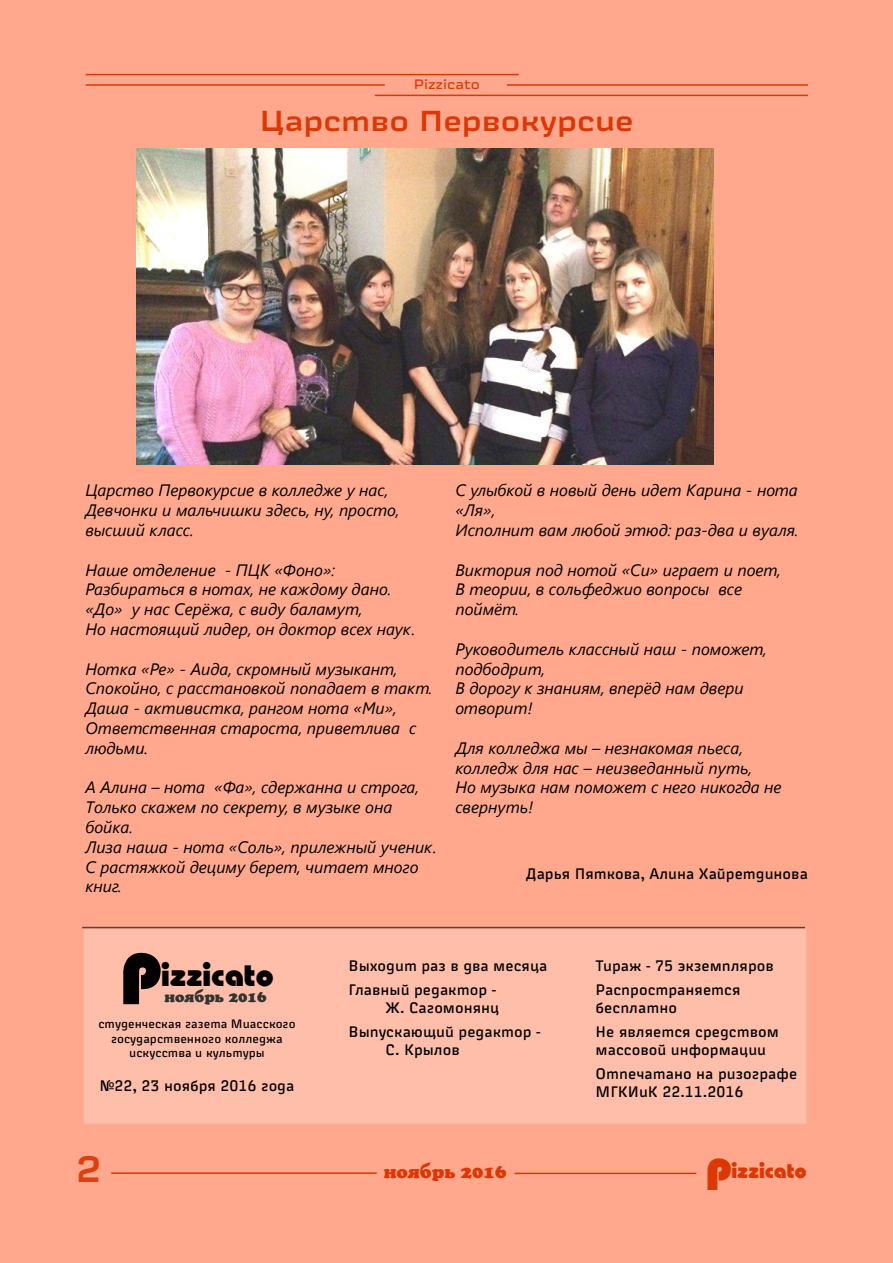
<style>
.page{position:relative;width:893px;height:1263px;background:#ffa88d}
.page>*{position:absolute;margin:0;border:0;box-sizing:border-box;transform-origin:0 0}
.t1{font:72px "Bahamas Heavy";color:#000}
.t2{font:500 36px "Russian Rail G Pro";color:#dc4010}
.t3{font:31.5px "Bahamas Heavy";color:#000}
.t4{font:500 28.5px "Russian Rail G Pro";color:#db3806}
.t5{font:21px "Bahamas Heavy";color:#db3806}
.t6{font:18px "AG Crown Style";color:#db3806}
.t7{font:italic 16.5px/19.8px "Segoe UI";color:#000}
.t8{font:15px/24px "Russian Rail G Pro Cond";color:#000}
.t9{font:15px "AG Crown Style";color:#333332}
.t10{font:13.5px "Russian Rail G Pro";color:#db3806}
.t11{font:12px/14.4px "Russian Rail G Pro Cond";color:#000;text-align:center}
.s1{font-size:45px}
</style>
<div class="page">
<div style="left:83px;top:928px;width:724px;height:196px;background:#ffbeaa;border:2px solid #e3e3e3"></div>
<hr style="left:82px;top:927px;width:723px;height:1px;background:#000">
<hr style="left:111px;top:1172px;width:266px;height:2px;background:#db3806">
<hr style="left:514px;top:1173px;width:182px;height:1px;background:#db3806">
<img style="left:136px;top:148px;width:577px;height:317px">
<hr style="left:86px;top:84px;width:299px;height:2px;background:#db3806">
<hr style="left:375px;top:95px;width:433px;height:1px;background:#db3806">
<hr style="left:507px;top:84px;width:301px;height:2px;background:#db3806">
<hr style="left:86px;top:74px;width:433px;height:1px;background:#db3806">
<p class="t10" style="left:414px;top:76px;width:68px">Pizzicato</p>
<h3 class="t4" style="left:260px;top:103px;width:375px">Царство Первокурсие</h3>
<p class="t7" style="left:85px;top:480px;width:316px">Царство Первокурсие в колледже у нас,<br>Девчонки и мальчишки здесь, ну, просто, высший класс.</p>
<p class="t7" style="left:85px;top:559px;width:331px">Наше отделение - ПЦК «Фоно»:<br>Разбираться в нотах, не каждому дано. «До» у нас Серёжа, с виду баламут,<br>Но настоящий лидер, он доктор всех наук.</p>
<p class="t7" style="left:85px;top:658px;width:348px">Нотка «Ре» - Аида, скромный музыкант,<br>Спокойно, с расстановкой попадает в такт.<br>Даша - активистка, рангом нота «Ми»,<br>Ответственная староста, приветлива с людьми.</p>
<p class="t7" style="left:85px;top:777px;width:353px">А Алина – нота «Фа», сдержанна и строга,<br>Только скажем по секрету, в музыке она бойка.<br>Лиза наша - нота «Соль», прилежный ученик.<br>С растяжкой дециму берет, читает много книг.</p>
<p class="t7" style="left:455px;top:480px;width:345px">С улыбкой в новый день идет Карина - нота «Ля»,<br>Исполнит вам любой этюд: раз-два и вуаля.</p>
<p class="t7" style="left:455px;top:559px;width:327px">Виктория под нотой «Си» играет и поет,<br>В теории, в сольфеджио вопросы все поймёт.</p>
<p class="t7" style="left:455px;top:638px;width:313px">Руководитель классный наш - поможет, подбодрит,<br>В дорогу к знаниям, вперёд нам двери отворит!</p>
<p class="t7" style="left:455px;top:737px;width:328px">Для колледжа мы – незнакомая пьеса, колледж для нас – неизведанный путь,<br>Но музыка нам поможет с него никогда не свернуть!</p>
<p class="t8" style="left:526px;top:861px;width:284px">Дарья Пяткова, Алина Хайретдинова</p>
<h1 class="t1" style="left:120px;top:936px;width:43px">P</h1>
<h3 class="t3" style="left:161px;top:956px;width:115px">izzicato</h3>
<p class="t11" style="left:98px;top:1016px;width:199px">студенческая газета Миасского государственного колледжа искусства и культуры</p>
<p class="t9" style="left:164px;top:988px;width:104px">ноябрь 2016</p>
<p class="t8" style="left:100px;top:1073px;width:196px">№22, 23 ноября 2016 года</p>
<p class="t8" style="left:349px;top:953px;width:200px">Выходит раз в два месяца<br>Главный редактор -</p>
<p class="t8" style="left:349px;top:995px;width:194px;text-align:center">Ж. Сагомонянц<br>Выпускающий редактор -</p>
<p class="t8" style="left:386px;top:1037px;width:76px">С. Крылов</p>
<p class="t8" style="left:596px;top:953px;width:180px">Тираж - 75 экземпляров<br>Распространяется</p>
<p class="t8" style="left:596px;top:995px;width:185px">бесплатно<br>Не является средством</p>
<p class="t8" style="left:596px;top:1037px;width:203px">массовой информации<br>Отпечатано на ризографе</p>
<p class="t8" style="left:596px;top:1079px;width:149px">МГКИиК 22.11.2016</p>
<h2 class="t2" style="left:76px;top:1146px;width:27px">2</h2>
<p class="t6" style="left:384px;top:1161px;width:124px">ноябрь 2016</p>
<p class="t5" style="left:706px;top:1158px;width:103px"><span class="s1">P</span>izzicato</p>
</div>
